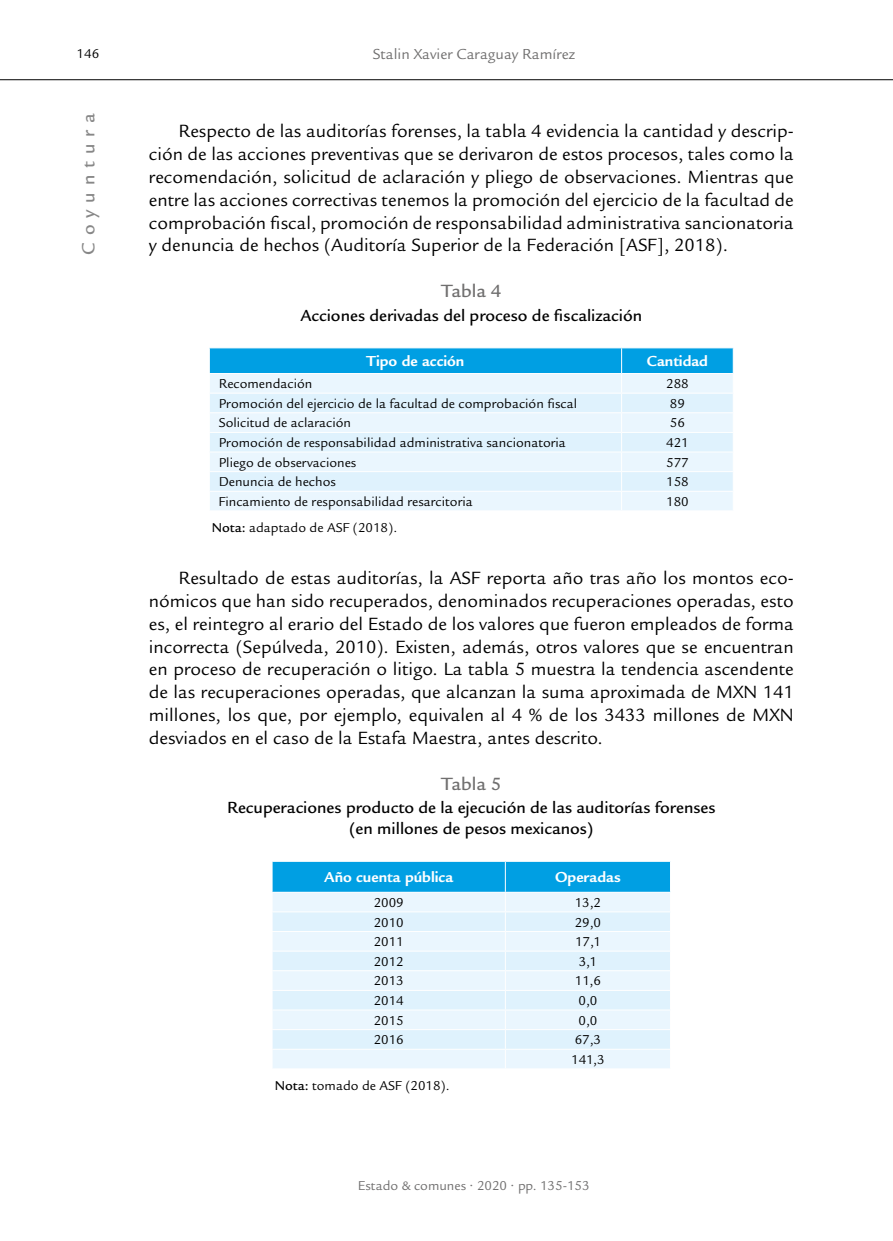
<style>
.page{position:relative;width:893px;height:1241px;background:#fff}
.page>*{position:absolute;margin:0;border:0;box-sizing:border-box;transform-origin:0 0}
.t1{font:19.25px/22.8px "Legacy Sans Std";color:#000;text-align:justify}
.t2{font:500 19.25px "Legacy Sans Std";color:#706f6f}
.t3{font:500 19.25px "Legacy Sans Std";letter-spacing:.36em;color:#878787}
.t4{font:500 17.5px/21px "Legacy Sans Std";color:#000;text-align:center}
.t5{font:700 15.75px "Legacy Sans Std";color:#fff}
.t6{font:15.75px "Legacy Sans Std";color:#706f6f}
.t7{font:14px/19.6px "Legacy Sans Std";color:#000}
.t8{font:14px "Legacy Sans Std";color:#706f6f}
.s1{font-weight:500}
</style>
<div class="page">
<hr style="left:0;top:79px;width:893px;height:1px;background:#000">
<svg style="left:209px;top:348px;width:525px;height:162px;background:#c5e8f9"></svg>
<svg style="left:272px;top:861px;width:399px;height:207px;background:#c5e8f9"></svg>
<p class="t7" style="left:77px;top:44px;width:24px">146</p>
<p class="t6" style="left:373px;top:45px;width:204px">Stalin Xavier Caraguay Ramírez</p>
<p class="t3" style="left:77px;top:254px;width:142px;rotate:-90deg">Coyuntura</p>
<p class="t1" style="left:149px;top:120px;width:646px;text-indent:30px">Respecto de las auditorías forenses, la tabla 4 evidencia la cantidad y descrip&shy;ción de las acciones preventivas que se derivaron de estos procesos, tales como la recomendación, solicitud de aclaración y pliego de observaciones. Mientras que entre las acciones correctivas tenemos la promoción del ejercicio de la facultad de comprobación fiscal, promoción de responsabilidad administrativa sancionatoria y denuncia de hechos (Auditoría Superior de la Federación [ASF], 2018).</p>
<p class="t2" style="left:441px;top:280px;width:61px">Tabla 4</p>
<p class="t4" style="left:300px;top:305px;width:343px">Acciones derivadas del proceso de fiscalización</p>
<p class="t5" style="left:367px;top:352px;width:99px">Tipo de acción</p>
<p class="t5" style="left:647px;top:352px;width:63px">Cantidad</p>
<p class="t7" style="left:219px;top:374px;width:95px">Recomendación</p>
<p class="t7" style="left:666px;top:374px;width:24px">288</p>
<p class="t7" style="left:219px;top:393px;width:360px">Promoción del ejercicio de la facultad de comprobación fiscal</p>
<p class="t7" style="left:670px;top:393px;width:17px">89</p>
<p class="t7" style="left:219px;top:413px;width:134px">Solicitud de aclaración</p>
<p class="t7" style="left:670px;top:413px;width:17px">56</p>
<p class="t7" style="left:219px;top:433px;width:348px">Promoción de responsabilidad administrativa sancionatoria</p>
<p class="t7" style="left:666px;top:433px;width:24px">421</p>
<p class="t7" style="left:219px;top:452px;width:139px">Pliego de observaciones</p>
<p class="t7" style="left:666px;top:452px;width:24px">577</p>
<p class="t7" style="left:219px;top:472px;width:119px">Denuncia de hechos</p>
<p class="t7" style="left:666px;top:472px;width:24px">158</p>
<p class="t7" style="left:219px;top:492px;width:255px">Fincamiento de responsabilidad resarcitoria</p>
<p class="t7" style="left:666px;top:492px;width:24px">180</p>
<p class="t7" style="left:212px;top:517px;width:187px"><span class="s1">Nota:</span> adaptado de ASF (2018).</p>
<p class="t1" style="left:149px;top:567px;width:646px;text-indent:30px">Resultado de estas auditorías, la ASF reporta año tras año los montos eco&shy;nómicos que han sido recuperados, denominados recuperaciones operadas, esto es, el reintegro al erario del Estado de los valores que fueron empleados de forma incorrecta (Sepúlveda, 2010). Existen, además, otros valores que se encuentran en proceso de recuperación o litigo. La tabla 5 muestra la tendencia ascendente de las recuperaciones operadas, que alcanzan la suma aproximada de MXN 141 millones, los que, por ejemplo, equivalen al 4 % de los 3433 millones de MXN desviados en el caso de la Estafa Maestra, antes descrito.</p>
<p class="t2" style="left:441px;top:772px;width:61px">Tabla 5</p>
<p class="t4" style="left:227px;top:797px;width:490px">Recuperaciones producto de la ejecución de las auditorías forenses (en millones de pesos mexicanos)</p>
<p class="t5" style="left:324px;top:868px;width:131px">Año cuenta pública</p>
<p class="t5" style="left:555px;top:868px;width:67px">Operadas</p>
<p class="t7" style="left:374px;top:892px;width:32px">2009</p>
<p class="t7" style="left:575px;top:892px;width:28px">13,2</p>
<p class="t7" style="left:374px;top:912px;width:32px">2010</p>
<p class="t7" style="left:575px;top:912px;width:28px">29,0</p>
<p class="t7" style="left:374px;top:931px;width:32px">2011</p>
<p class="t7" style="left:575px;top:931px;width:27px">17,1</p>
<p class="t7" style="left:374px;top:951px;width:32px">2012</p>
<p class="t7" style="left:579px;top:951px;width:20px">3,1</p>
<p class="t7" style="left:374px;top:971px;width:32px">2013</p>
<p class="t7" style="left:575px;top:971px;width:27px">11,6</p>
<p class="t7" style="left:374px;top:990px;width:32px">2014</p>
<p class="t7" style="left:578px;top:990px;width:20px">0,0</p>
<p class="t7" style="left:374px;top:1010px;width:32px">2015</p>
<p class="t7" style="left:578px;top:1010px;width:20px">0,0</p>
<p class="t7" style="left:374px;top:1030px;width:32px">2016</p>
<p class="t7" style="left:571px;top:1030px;width:35px">67,3<br>141,3</p>
<p class="t7" style="left:275px;top:1075px;width:176px"><span class="s1">Nota:</span> tomado de ASF (2018).</p>
<p class="t8" style="left:358px;top:1177px;width:233px">Estado &amp; comunes • 2020 • pp. 135-153</p>
</div>
